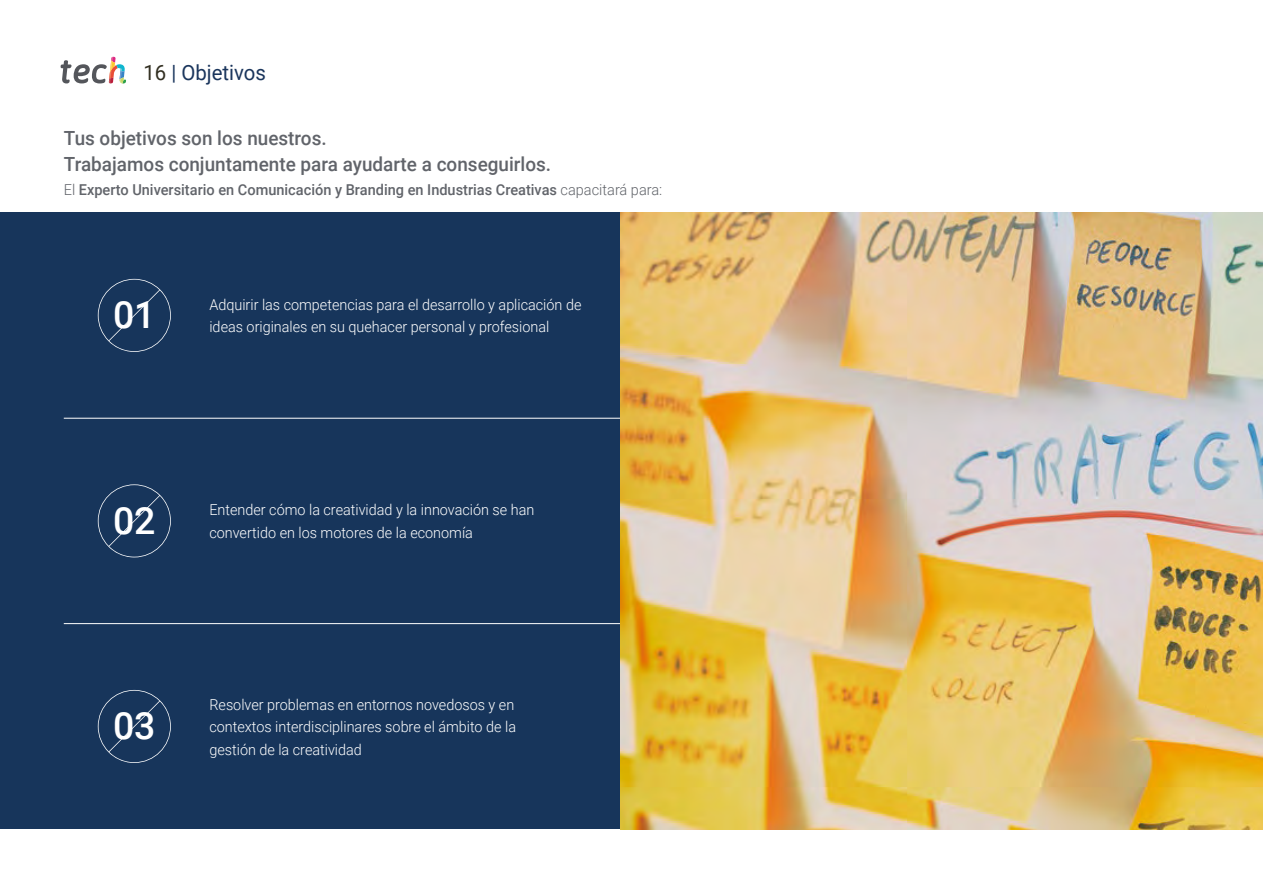
<style>
.page{position:relative;width:1263px;height:893px;background:#fff}
.page>*{position:absolute;margin:0;border:0;box-sizing:border-box;transform-origin:0 0}
.t1{font:500 37.5px "Roboto";color:#fff}
.t2{font:21px "Roboto";color:#1a355c}
.t3{font:500 19.5px/25.5px "Roboto";color:#61646a}
.t4{font:300 15px/22.5px "Roboto";color:#fff;scale:.96 1}
.t5{font:500 15px "Roboto";color:#61646a}
.s1{color:#312e20}
.s2{font-weight:300}
</style>
<div class="page">
<svg style="left:61px;top:57px;width:65px;height:27px"></svg>
<div style="left:0;top:213px;width:621px;height:616px;background:#17355b"></div>
<svg style="left:98px;top:279px;width:73px;height:73px"></svg>
<svg style="left:98px;top:690px;width:73px;height:73px"></svg>
<svg style="left:98px;top:484px;width:73px;height:73px"></svg>
<hr style="left:64px;top:418px;width:1199px;height:1px;background:#fff">
<hr style="left:64px;top:623px;width:1199px;height:1px;background:#fff">
<img style="left:621px;top:213px;width:642px;height:616px">
<h2 class="t2" style="left:144px;top:57px;width:124px"><span class="s1">16</span> | Objetivos</h2>
<h3 class="t3" style="left:64px;top:125px;width:489px">Tus objetivos son los nuestros.<br>Trabajamos conjuntamente para ayudarte a conseguirlos.</h3>
<p class="t5" style="left:64px;top:179px;width:600px"><span class="s2">El</span> Experto Universitario en Comunicación y Branding en Industrias Creativas <span class="s2">capacitará para:</span></p>
<h1 class="t1" style="left:113px;top:288px;width:44px">01</h1>
<p class="t4" style="left:209px;top:293px;width:389px">Adquirir las competencias para el desarrollo y aplicación de</p>
<p class="t4" style="left:209px;top:315px;width:356px">ideas originales en su quehacer personal y profesional</p>
<h1 class="t1" style="left:113px;top:494px;width:44px">02</h1>
<p class="t4" style="left:209px;top:498px;width:340px">Entender cómo la creatividad y la innovación se han</p>
<p class="t4" style="left:209px;top:521px;width:276px">convertido en los motores de la economía</p>
<h1 class="t1" style="left:113px;top:699px;width:44px">03</h1>
<p class="t4" style="left:209px;top:692px;width:321px">Resolver problemas en entornos novedosos y en contextos interdisciplinares sobre el ámbito de la gestión de la creatividad</p>
</div>
